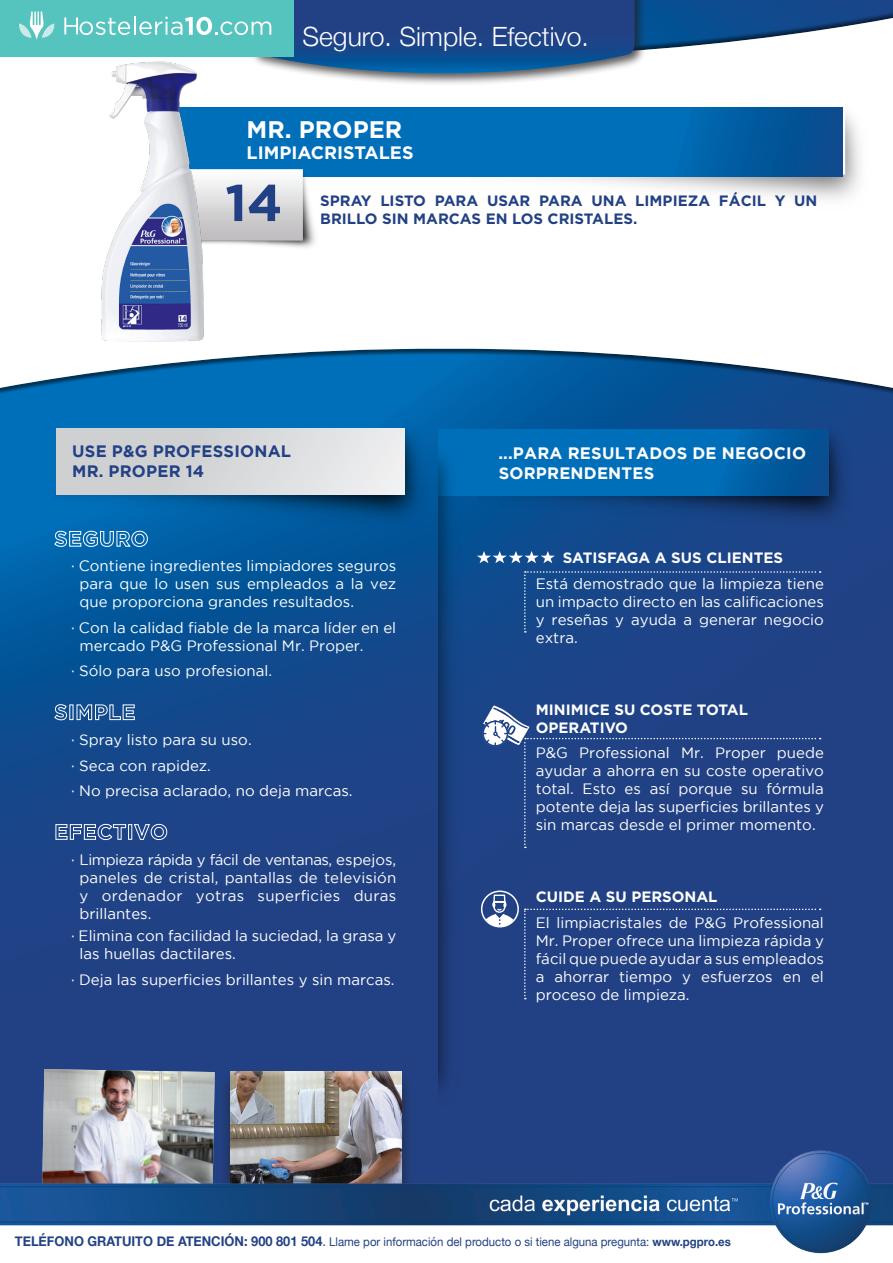
<style>
.page{position:relative;width:893px;height:1263px;background:#fff}
.page>*{position:absolute;margin:0;border:0;box-sizing:border-box;transform-origin:0 0}
.t1{font:700 51.6px "Gotham";color:#224185}
.t2{font:300 26.55px "Helvetica Neue";color:#fff}
.t3{font:700 24px "Gotham";color:#fff}
.t4{font:700 18px "Gotham";color:#fff}
.t5{font:700 16.5px/19.8px "Gotham";letter-spacing:.015em;color:#fff}
.t6{font:700 16.5px "Gotham";letter-spacing:.015em;color:#224185}
.t7{font:15px/18px "Gotham";color:#fff;text-align:justify}
.t8{font:700 15px/18px "Gotham";color:#224185}
.t9{font:700 15px/18px "Gotham";color:#fff}
.t10{font:12px "Helvetica Neue";color:#224185;scale:.95 1}
.s1{font-weight:700;font-size:13.5px}
.s2{font-size:13.5px}
.s3{font-weight:700}
</style>
<div class="page">
<div style="left:0;top:0;width:893px;height:59px;background:#231f20;opacity:.6"></div>
<div style="left:0;top:347px;width:893px;height:849px;background:#231f20;opacity:.6"></div>
<img style="left:480px;top:406px;width:391px;height:124px">
<svg style="left:480px;top:430px;width:348px;height:66px;background:#0068b2"></svg>
<svg style="left:218px;top:107px;width:625px;height:70px;background:#0169b2"></svg>
<img style="left:438px;top:405px;width:42px;height:730px">
<svg style="left:0;top:429px;width:438px;height:713px;background:#17488c"></svg>
<img style="left:218px;top:170px;width:101px;height:78px">
<div style="left:248px;top:0;width:399px;height:86px;background:#231f20;opacity:.74"></div>
<svg style="left:54px;top:531px;width:94px;height:16px;background:#4f95c6"></svg>
<svg style="left:54px;top:704px;width:13px;height:16px"></svg>
<svg style="left:77px;top:704px;width:58px;height:16px"></svg>
<svg style="left:56px;top:824px;width:70px;height:16px"></svg>
<div style="left:128px;top:824px;width:4px;height:15px;border:1px solid #fff"></div>
<svg style="left:134px;top:824px;width:33px;height:16px"></svg>
<img style="left:54px;top:405px;width:393px;height:124px">
<div style="left:56px;top:429px;width:349px;height:66px;background:linear-gradient(to right,#c8c9cb,#ebeced)"></div>
<div style="left:524px;top:908px;width:297px;height:91px;background:#224185"></div>
<svg style="left:524px;top:571px;width:297px;height:62px;background:#1d4689"></svg>
<svg style="left:477px;top:551px;width:78px;height:12px"></svg>
<div style="left:474px;top:703px;width:347px;height:145px;background:#214185"></div>
<svg style="left:482px;top:891px;width:36px;height:36px"></svg>
<div style="left:481px;top:890px;width:38px;height:37px;border:2px solid #fff;border-radius:50%"></div>
<img style="left:42px;top:1069px;width:173px;height:73px">
<div style="left:216px;top:1068px;width:199px;height:146px;background:#231f20;opacity:.75"></div>
<img style="left:231px;top:1072px;width:170px;height:70px">
<img style="left:64px;top:74px;width:154px;height:275px">
<img style="left:0;top:1142px;width:893px;height:112px">
<div style="left:0;top:0;width:293px;height:57px;background:#55c3be"></div>
<svg style="left:64px;top:0;width:571px;height:74px"></svg>
<svg style="left:19px;top:11px;width:36px;height:29px"></svg>
<p class="t2" style="left:302px;top:15px;width:288px">Seguro. Simple. Efectivo.</p>
<p class="t3" style="left:247px;top:115px;width:157px">MR. PROPER</p>
<p class="t4" style="left:247px;top:142px;width:168px">LIMPIACRISTALES</p>
<p class="t8" style="left:320px;top:191px;width:499px">SPRAY LISTO PARA USAR PARA UNA LIMPIEZA FÁCIL Y UN<br>BRILLO SIN MARCAS EN LOS CRISTALES.</p>
<p class="t1" style="left:225px;top:173px;width:59px">14</p>
<p class="t6" style="left:72px;top:441px;width:220px">USE P&amp;G PROFESSIONAL</p>
<p class="t6" style="left:72px;top:461px;width:133px">MR. PROPER 14</p>
<p class="t7" style="left:80px;top:557px;width:318px;text-indent:-9px">· Contiene ingredientes limpiadores seguros para que lo usen sus empleados a la vez que proporciona grandes resultados.</p>
<p class="t7" style="left:80px;top:618px;width:318px;text-indent:-9px">· Con la calidad fiable de la marca líder en el mercado P&amp;G Professional Mr. Proper.</p>
<p class="t7" style="left:71px;top:662px;width:203px">· Sólo para uso profesional.</p>
<p class="t7" style="left:71px;top:730px;width:182px">· Spray listo para su uso.</p>
<p class="t7" style="left:71px;top:756px;width:141px">· Seca con rapidez.</p>
<p class="t7" style="left:71px;top:781px;width:283px">· No precisa aclarado, no deja marcas.</p>
<p class="t7" style="left:80px;top:850px;width:318px;text-indent:-9px">· Limpieza rápida y fácil de ventanas, espejos, paneles de cristal, pantallas de televisión y ordenador yotras superficies duras brillantes.</p>
<p class="t7" style="left:80px;top:927px;width:318px;text-indent:-9px">· Elimina con facilidad la suciedad, la grasa y las huellas dactilares.</p>
<p class="t7" style="left:71px;top:970px;width:325px">· Deja las superficies brillantes y sin marcas.</p>
<p class="t5" style="left:499px;top:443px;width:309px">...PARA RESULTADOS DE NEGOCIO<br>SORPRENDENTES</p>
<p class="t9" style="left:563px;top:548px;width:222px">SATISFAGA A SUS CLIENTES</p>
<p class="t7" style="left:536px;top:574px;width:290px">Está demostrado que la limpieza tiene un impacto directo en las calificaciones y reseñas y ayuda a generar negocio extra.</p>
<p class="t9" style="left:536px;top:700px;width:214px">MINIMICE SU COSTE TOTAL<br>OPERATIVO</p>
<p class="t7" style="left:536px;top:743px;width:290px">P&amp;G Professional Mr. Proper puede ayudar a ahorra en su coste operativo total. Esto es así porque su fórmula potente deja las superficies brillantes y sin marcas desde el primer momento.</p>
<p class="t9" style="left:536px;top:887px;width:183px">CUIDE A SU PERSONAL</p>
<p class="t7" style="left:536px;top:913px;width:290px">El limpiacristales de P&amp;G Professional Mr. Proper ofrece una limpieza rápida y fácil que puede ayudar a sus empleados a ahorrar tiempo y esfuerzos en el proceso de limpieza.</p>
<p class="t10" style="left:15px;top:1233px;width:755px"><span class="s1">TELÉFONO GRATUITO DE ATENCIÓN: 900 801 504</span><span class="s2">.</span> Llame por información del producto o si tiene alguna pregunta: <span class="s3">www.pgpro.es</span></p>
</div>
